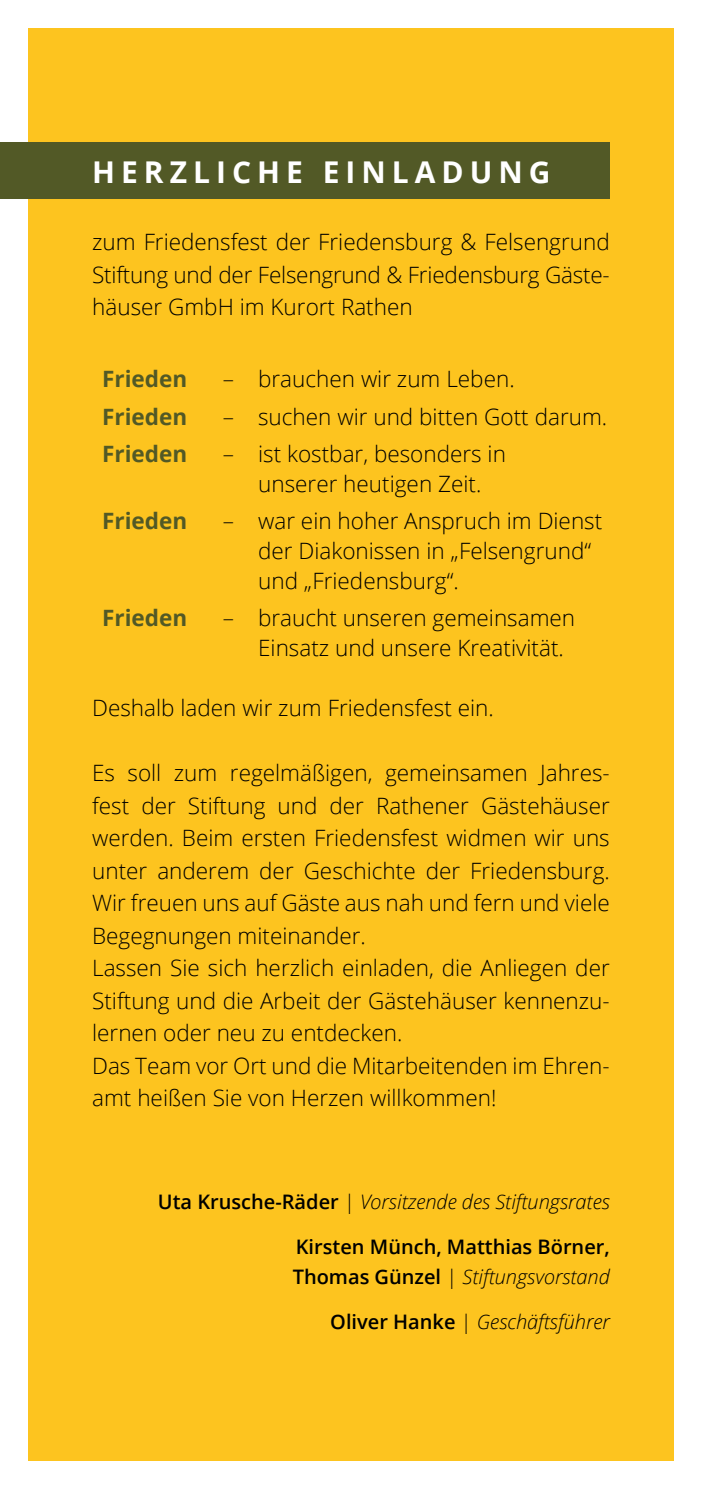
<style>
.page{position:relative;width:702px;height:1489px;background:#fff}
.page>*{position:absolute;margin:0;border:0;box-sizing:border-box;transform-origin:0 0}
.t1{font:700 30px "Open Sans";letter-spacing:.2em;color:#fff}
.t2{font:300 22.5px/32.5px "Open Sans";color:#000}
.t3{font:700 22.5px "Open Sans";color:#525926}
.t4{font:italic 300 20px "Open Sans";color:#000}
.t5{font:600 20px/30px "Open Sans";color:#000}
.s1{font-weight:600;font-style:normal}
.s2{font-style:normal}
.s3{font-weight:300}
.s4{font-weight:300;font-style:italic}
</style>
<div class="page">
<div style="left:28px;top:28px;width:645px;height:1432px;background:#fdc41f"></div>
<div style="left:0;top:142px;width:609px;height:56px;background:#525926"></div>
<h1 class="t1" style="left:92px;top:150px;width:460px">HERZLICHE EINLADUNG</h1>
<p class="t2" style="left:92px;top:225px;width:519px;text-align:justify">zum Friedensfest der Friedensburg &amp; Felsengrund Stiftung und der Felsengrund &amp; Friedensburg Gäste&shy;häuser GmbH im Kurort Rathen</p>
<p class="t3" style="left:102px;top:363px;width:87px">Frieden</p>
<p class="t2" style="left:223px;top:362px;width:293px">– brauchen wir zum Leben.</p>
<p class="t3" style="left:102px;top:400px;width:87px">Frieden</p>
<p class="t2" style="left:223px;top:399px;width:386px">– suchen wir und bitten Gott darum.</p>
<p class="t3" style="left:102px;top:437px;width:87px">Frieden</p>
<p class="t2" style="left:223px;top:438px;width:285px;line-height:30px;text-align:center">– ist kostbar, besonders in unserer heutigen Zeit.</p>
<p class="t3" style="left:102px;top:505px;width:87px">Frieden</p>
<p class="t2" style="left:258px;top:505px;width:345px;line-height:30px;text-indent:-35px">– war ein hoher Anspruch im Dienst der Diakonissen in „Felsengrund“ und „Friedensburg“.</p>
<p class="t3" style="left:102px;top:602px;width:87px">Frieden</p>
<p class="t2" style="left:258px;top:602px;width:318px;line-height:30px;text-indent:-35px">– braucht unseren gemeinsamen<br>Einsatz und unsere Kreativität.</p>
<p class="t2" style="left:92px;top:691px;width:403px">Deshalb laden wir zum Friedensfest ein.</p>
<p class="t2" style="left:92px;top:756px;width:519px">Es soll zum regelmäßigen, gemeinsamen Jahres&shy;fest der Stiftung und der Rathener Gästehäuser werden. Beim ersten Friedensfest widmen wir uns unter anderem der Geschichte der Friedensburg.<br>Wir freuen uns auf Gäste aus nah und fern und viele Begegnungen miteinander.<br>Lassen Sie sich herzlich einladen, die Anliegen der Stiftung und die Arbeit der Gästehäuser kennenzu&shy;lernen oder neu zu entdecken.<br>Das Team vor Ort und die Mitarbeitenden im Ehren&shy;amt heißen Sie von Herzen willkommen!</p>
<p class="t4" style="left:158px;top:1187px;width:453px"><span class="s1">Uta Krusche-Räder</span> <span class="s2">|</span> Vorsitzende des Stiftungsrates</p>
<p class="t5" style="left:292px;top:1231px;width:318px">Kirsten Münch, Matthias Börner,<br>Thomas Günzel <span class="s3">|</span> <span class="s4">Stiftungsvorstand</span></p>
<p class="t4" style="left:330px;top:1307px;width:281px"><span class="s1">Oliver Hanke</span> <span class="s2">|</span> Geschäftsführer</p>
</div>
